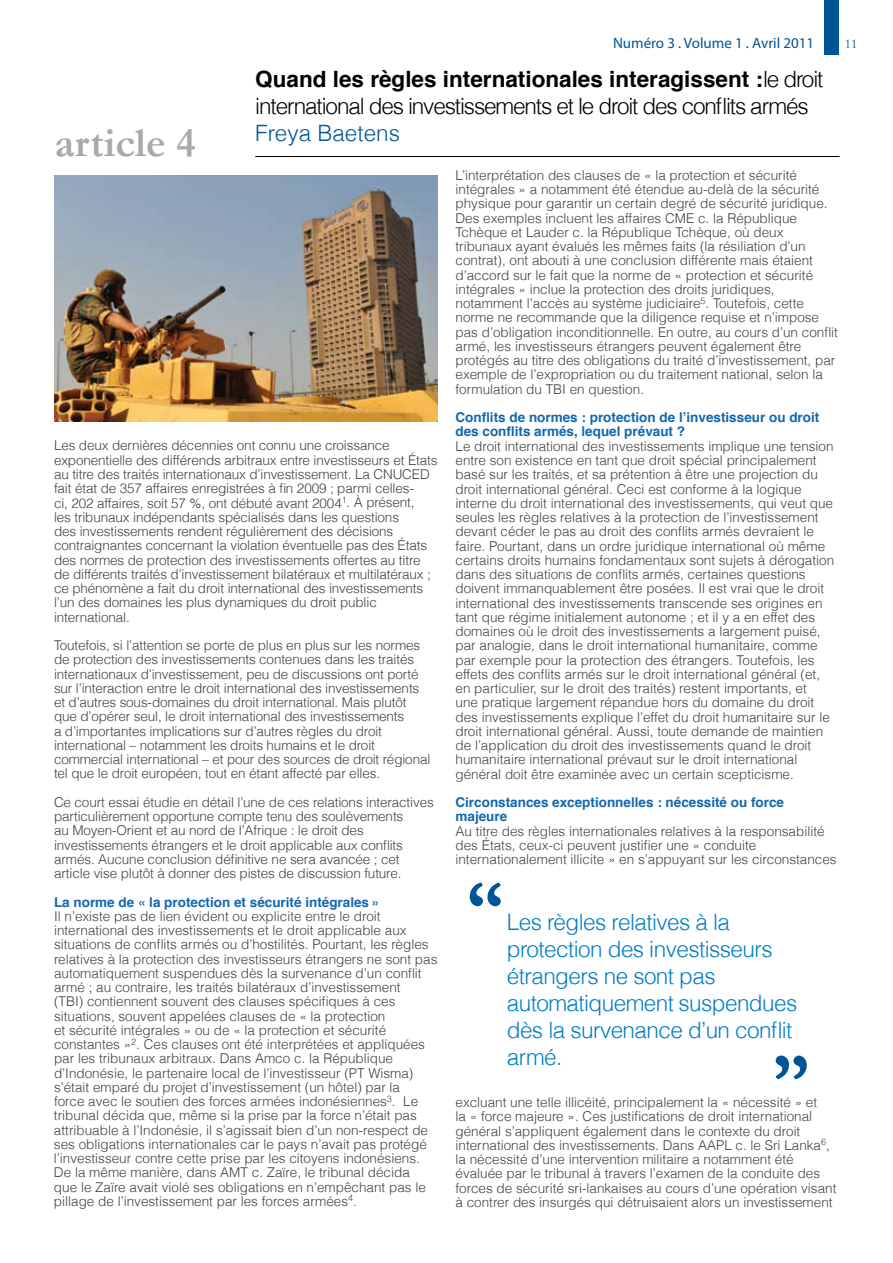
<style>
.page{position:relative;width:893px;height:1263px;background:#fff}
.page>*{position:absolute;margin:0;border:0;box-sizing:border-box;transform-origin:0 0}
.t1{font:700 75px "Garamond";color:#005595}
.t2{font:700 42px "Garamond";color:#a7a9ac}
.t3{font:300 22.5px/27px "Helvetica";letter-spacing:-.025em;color:#007dc5}
.t4{font:300 22.5px/27px "Helvetica";letter-spacing:-.05em;color:#000}
.t5{font:300 22.5px "Helvetica";color:#005595}
.t6{font:15px "Myriad Pro";color:#005595}
.t7{font:300 13.5px/14.2px "Helvetica";color:#414142}
.t8{font:700 13.5px/14.2px "Helvetica";color:#1167af}
.t9{font:13.5px "Garamond";color:#005f9c}
.s1{font-weight:700}
</style>
<div class="page">
<div style="left:824px;top:0;width:14px;height:54px;background:#005595"></div>
<hr style="left:255px;top:156px;width:584px;height:1px;background:#000">
<img style="left:54px;top:175px;width:383px;height:246px">
<h2 class="t2" style="left:55px;top:118px;width:143px">article 4</h2>
<p class="t6" style="left:613px;top:33px;width:203px">Numéro 3 . Volume 1 . Avril 2011</p>
<p class="t9" style="left:845px;top:36px;width:14px">11</p>
<h3 class="t4" style="left:255px;top:66px;width:570px"><span class="s1">Quand les règles internationales interagissent :</span>le droit international des investissements et le droit des conflits armés</h3>
<h3 class="t5" style="left:255px;top:119px;width:146px">Freya Baetens</h3>
<p class="t7" style="left:54px;top:438px;width:385px">Les deux dernières décennies ont connu une croissance exponentielle des différends arbitraux entre investisseurs et États au titre des traités internationaux d’investissement. La CNUCED fait état de 357 affaires enregistrées à fin 2009 ; parmi celles-<br>ci, 202 affaires, soit 57 %, ont débuté avant 2004<sup>1</sup>. À présent,<br>les tribunaux indépendants spécialisés dans les questions<br>des investissements rendent régulièrement des décisions contraignantes concernant la violation éventuelle pas des États des normes de protection des investissements offertes au titre de différents traités d’investissement bilatéraux et multilatéraux ; ce phénomène a fait du droit international des investissements l’un des domaines les plus dynamiques du droit public international.</p>
<p class="t7" style="left:54px;top:638px;width:378px">Toutefois, si l’attention se porte de plus en plus sur les normes de protection des investissements contenues dans les traités internationaux d’investissement, peu de discussions ont porté sur l’interaction entre le droit international des investissements et d’autres sous-domaines du droit international. Mais plutôt que d’opérer seul, le droit international des investissements<br>a d’importantes implications sur d’autres règles du droit international – notamment les droits humains et le droit commercial international – et pour des sources de droit régional tel que le droit européen, tout en étant affecté par elles.</p>
<p class="t7" style="left:54px;top:795px;width:381px">Ce court essai étudie en détail l’une de ces relations interactives particulièrement opportune compte tenu des soulèvements<br>au Moyen-Orient et au nord de l’Afrique : le droit des investissements étrangers et le droit applicable aux conflits armés. Aucune conclusion définitive ne sera avancée ; cet article vise plutôt à donner des pistes de discussion future.</p>
<p class="t8" style="left:54px;top:895px;width:328px">La norme de « la protection et sécurité intégrales »</p>
<p class="t7" style="left:54px;top:909px;width:385px">Il n’existe pas de lien évident ou explicite entre le droit international des investissements et le droit applicable aux situations de conflits armés ou d’hostilités. Pourtant, les règles relatives à la protection des investisseurs étrangers ne sont pas automatiquement suspendues dès la survenance d’un conflit armé ; au contraire, les traités bilatéraux d’investissement<br>(TBI) contiennent souvent des clauses spécifiques à ces situations, souvent appelées clauses de « la protection<br>et sécurité intégrales » ou de « la protection et sécurité constantes »<sup>2</sup>. Ces clauses ont été interprétées et appliquées par les tribunaux arbitraux. Dans Amco c. la République d’Indonésie, le partenaire local de l’investisseur (PT Wisma) s’était emparé du projet d’investissement (un hôtel) par la<br>force avec le soutien des forces armées indonésiennes<sup>3</sup>. Le tribunal décida que, même si la prise par la force n’était pas attribuable à l’Indonésie, il s’agissait bien d’un non-respect de ses obligations internationales car le pays n’avait pas protégé l’investisseur contre cette prise par les citoyens indonésiens.<br>De la même manière, dans AMT c. Zaïre, le tribunal décida<br>que le Zaïre avait violé ses obligations en n’empêchant pas le pillage de l’investissement par les forces armées<sup>4</sup>.</p>
<p class="t7" style="left:455px;top:168px;width:384px">L’interprétation des clauses de « la protection et sécurité intégrales » a notamment été étendue au-delà de la sécurité physique pour garantir un certain degré de sécurité juridique.<br>Des exemples incluent les affaires CME c. la République Tchèque et Lauder c. la République Tchèque, où deux tribunaux ayant évalués les mêmes faits (la résiliation d’un contrat), ont abouti à une conclusion différente mais étaient d’accord sur le fait que la norme de « protection et sécurité intégrales » inclue la protection des droits juridiques, notamment l’accès au système judiciaire<sup>5</sup>. Toutefois, cette norme ne recommande que la diligence requise et n’impose pas d’obligation inconditionnelle. En outre, au cours d’un conflit armé, les investisseurs étrangers peuvent également être protégés au titre des obligations du traité d’investissement, par exemple de l’expropriation ou du traitement national, selon la formulation du TBI en question.</p>
<p class="t8" style="left:455px;top:410px;width:365px">Conflits de normes : protection de l’investisseur ou droit des conflits armés, lequel prévaut ?</p>
<p class="t7" style="left:455px;top:439px;width:380px">Le droit international des investissements implique une tension entre son existence en tant que droit spécial principalement basé sur les traités, et sa prétention à être une projection du droit international général. Ceci est conforme à la logique interne du droit international des investissements, qui veut que seules les règles relatives à la protection de l’investissement devant céder le pas au droit des conflits armés devraient le faire. Pourtant, dans un ordre juridique international où même certains droits humains fondamentaux sont sujets à dérogation dans des situations de conflits armés, certaines questions doivent immanquablement être posées. Il est vrai que le droit international des investissements transcende ses origines en tant que régime initialement autonome ; et il y a en effet des domaines où le droit des investissements a largement puisé, par analogie, dans le droit international humanitaire, comme par exemple pour la protection des étrangers. Toutefois, les effets des conflits armés sur le droit international général (et, en particulier, sur le droit des traités) restent importants, et<br>une pratique largement répandue hors du domaine du droit des investissements explique l’effet du droit humanitaire sur le droit international général. Aussi, toute demande de maintien de l’application du droit des investissements quand le droit humanitaire international prévaut sur le droit international général doit être examinée avec un certain scepticisme.</p>
<p class="t8" style="left:455px;top:795px;width:330px">Circonstances exceptionnelles : nécessité ou force majeure</p>
<p class="t7" style="left:455px;top:824px;width:383px">Au titre des règles internationales relatives à la responsabilité des États, ceux-ci peuvent justifier une « conduite internationalement illicite » en s’appuyant sur les circonstances</p>
<h1 class="t1" style="left:466px;top:862px;width:38px">“</h1>
<h3 class="t3" style="left:507px;top:908px;width:292px">Les règles relatives à la protection des investisseurs étrangers ne sont pas automatiquement suspendues dès la survenance d’un conflit armé.</h3>
<h1 class="t1" style="left:810px;top:1099px;width:38px;rotate:-180deg">“</h1>
<p class="t7" style="left:455px;top:1095px;width:382px">excluant une telle illicéité, principalement la « nécessité » et<br>la « force majeure ». Ces justifications de droit international général s’appliquent également dans le contexte du droit international des investissements. Dans AAPL c. le Sri Lanka<sup>6</sup>, la nécessité d’une intervention militaire a notamment été évaluée par le tribunal à travers l’examen de la conduite des forces de sécurité sri-lankaises au cours d’une opération visant à contrer des insurgés qui détruisaient alors un investissement</p>
</div>
